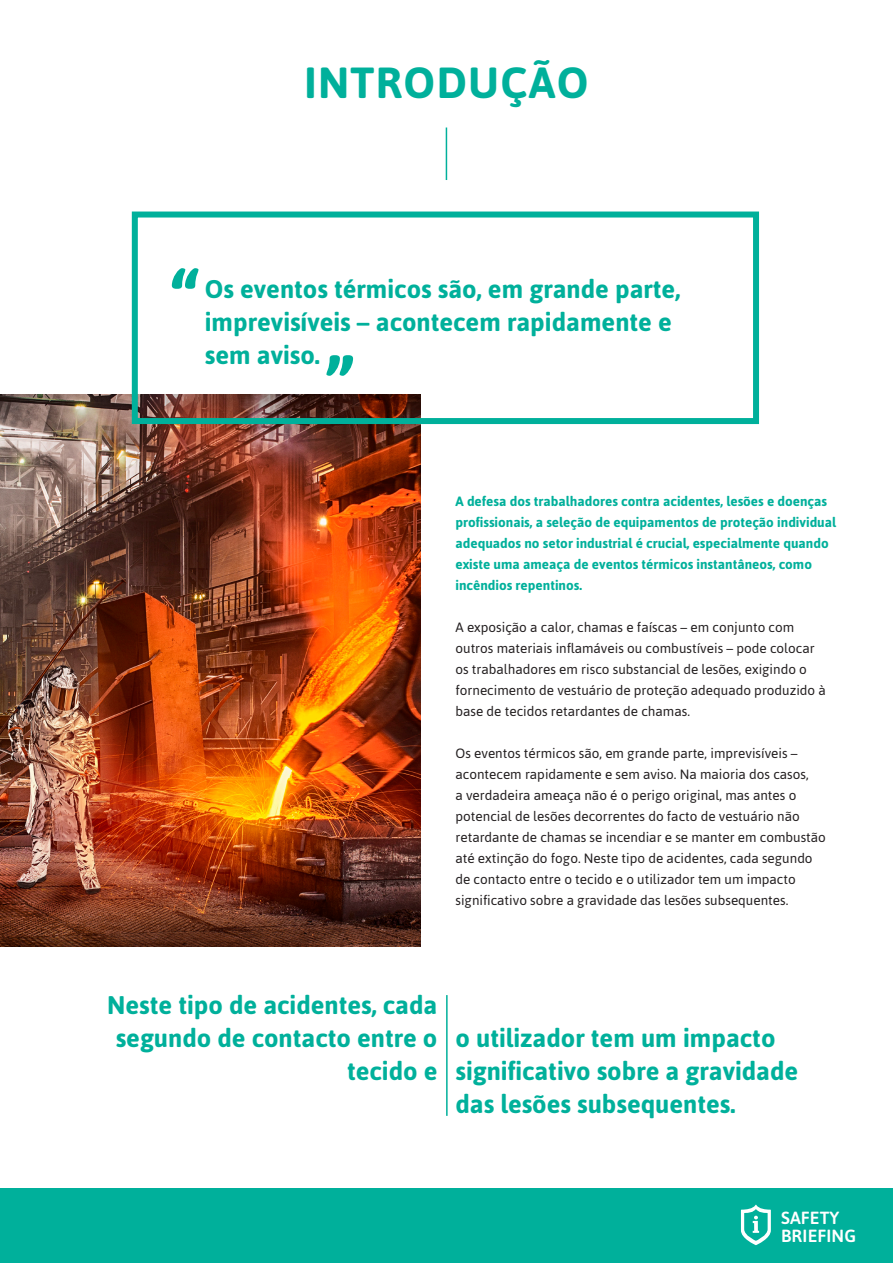
<style>
.page{position:relative;width:893px;height:1263px;background:#fff}
.page>*{position:absolute;margin:0;border:0;box-sizing:border-box;transform-origin:0 0}
.H1_Title_29_29{font:700 43.5px "Asap";letter-spacing:.03em;color:#00b09b}
.Quotation_element_L{font:700 25.5px/33px "Asap";color:#00b09b}
.Quatation_element_R{font:700 25.5px/33px "Asap";color:#00b09b;text-align:right}
.t1{font:500 17.55px/17.5px "Asap";letter-spacing:.01em;color:#fff}
.Content_Text_9_12{font:13.5px/21px "Asap";color:#231f20}
.Introtext_9_12_Green{font:700 13.5px/21px "Asap";color:#00b09b}
</style>
<div class="page">
<img style="left:0;top:394px;width:421px;height:553px">
<svg style="left:172px;top:268px;width:26px;height:21px"></svg>
<svg style="left:326px;top:355px;width:27px;height:21px"></svg>
<div style="left:132px;top:212px;width:627px;height:212px;border:6px solid #00b09b"></div>
<hr style="left:446px;top:128px;width:1px;height:52px;background:#00b09b">
<hr style="left:446px;top:995px;width:2px;height:121px;background:#00b09b">
<div style="left:0;top:1188px;width:893px;height:75px;background:#00b09b"></div>
<svg style="left:741px;top:1205px;width:30px;height:40px"></svg>
<p class="H1_Title_29_29" style="left:304px;top:54px;width:286px">INTRODUÇÃO</p>
<p class="Quotation_element_L" style="left:205px;top:271px;width:477px">Os eventos térmicos são, em grande parte, imprevisíveis – acontecem rapidamente e sem aviso.</p>
<p class="Introtext_9_12_Green" style="left:455px;top:490px;width:382px">A defesa dos trabalhadores contra acidentes, lesões e doenças profissionais, a seleção de equipamentos de proteção individual adequados no setor industrial é crucial, especialmente quando existe uma ameaça de eventos térmicos instantâneos, como incêndios repentinos.</p>
<p class="Content_Text_9_12" style="left:455px;top:616px;width:372px">A exposição a calor, chamas e faíscas – em conjunto com outros materiais inflamáveis ou combustíveis – pode colocar os trabalhadores em risco substancial de lesões, exigindo o fornecimento de vestuário de proteção adequado produzido à base de tecidos retardantes de chamas.</p>
<p class="Content_Text_9_12" style="left:455px;top:742px;width:372px">Os eventos térmicos são, em grande parte, imprevisíveis – acontecem rapidamente e sem aviso. Na maioria dos casos,<br>a verdadeira ameaça não é o perigo original, mas antes o potencial de lesões decorrentes do facto de vestuário não retardante de chamas se incendiar e se manter em combustão até extinção do fogo. Neste tipo de acidentes, cada segundo de contacto entre o tecido e o utilizador tem um impacto significativo sobre a gravidade das lesões subsequentes.</p>
<p class="Quatation_element_R" style="left:107px;top:987px;width:332px">Neste tipo de acidentes, cada segundo de contacto entre o tecido e</p>
<p class="Quotation_element_L" style="left:455px;top:1020px;width:344px">o utilizador tem um impacto significativo sobre a gravidade das lesões subsequentes.</p>
<p class="t1" style="left:781px;top:1208px;width:77px">SAFETY<br>BRIEFING</p>
</div>
